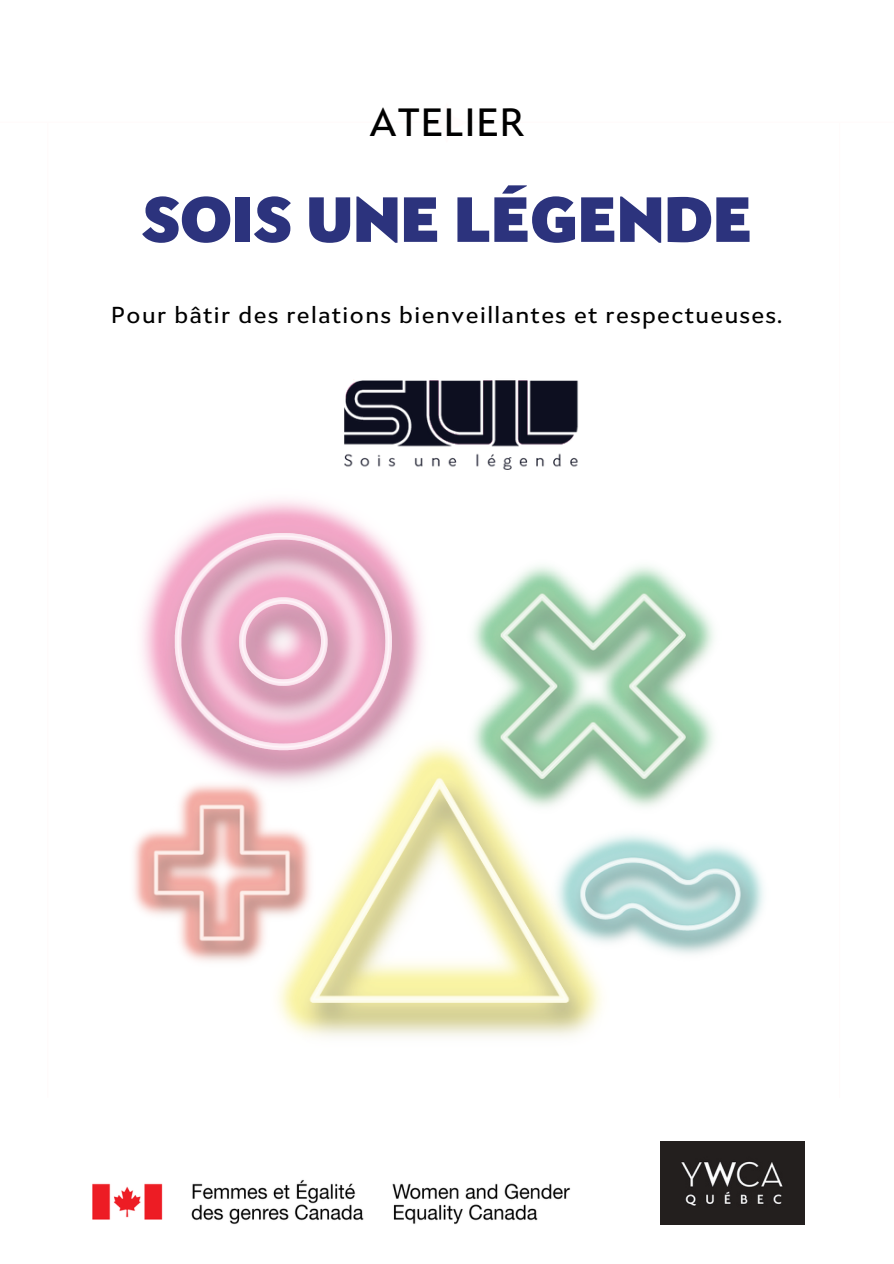
<style>
.page{position:relative;width:894px;height:1264px;background:#fff}
.page>*{position:absolute;margin:0;border:0;box-sizing:border-box;transform-origin:0 0}
.t1{font:900 64.5px "Seven One Eight";letter-spacing:-.02em;color:#2c337d}
.t2{font:500 39.9px "Seven One Eight";color:#000}
.t3{font:500 23.4px "Seven One Eight";letter-spacing:.035em;color:#000}
</style>
<div class="page">
<hr style="left:0;top:122px;width:893px;height:1px;background:#fffbfb">
<hr style="left:47px;top:123px;width:1px;height:974px;background:#fffbfb">
<hr style="left:838px;top:123px;width:1px;height:974px;background:#fffbfb">
<img style="left:277px;top:819px;width:318px;height:218px">
<img style="left:427px;top:566px;width:287px;height:266px">
<img style="left:533px;top:767px;width:231px;height:254px">
<img style="left:141px;top:500px;width:320px;height:319px">
<img style="left:134px;top:757px;width:203px;height:231px">
<img style="left:92px;top:1179px;width:479px;height:46px">
<img style="left:660px;top:1141px;width:144px;height:83px">
<img style="left:344px;top:379px;width:235px;height:91px">
<p class="t2" style="left:369px;top:106px;width:157px">ATELIER</p>
<p class="t1" style="left:141px;top:194px;width:613px">SOIS UNE LÉGENDE</p>
<p class="t3" style="left:111px;top:305px;width:673px">Pour bâtir des relations bienveillantes et respectueuses.</p>
</div>
